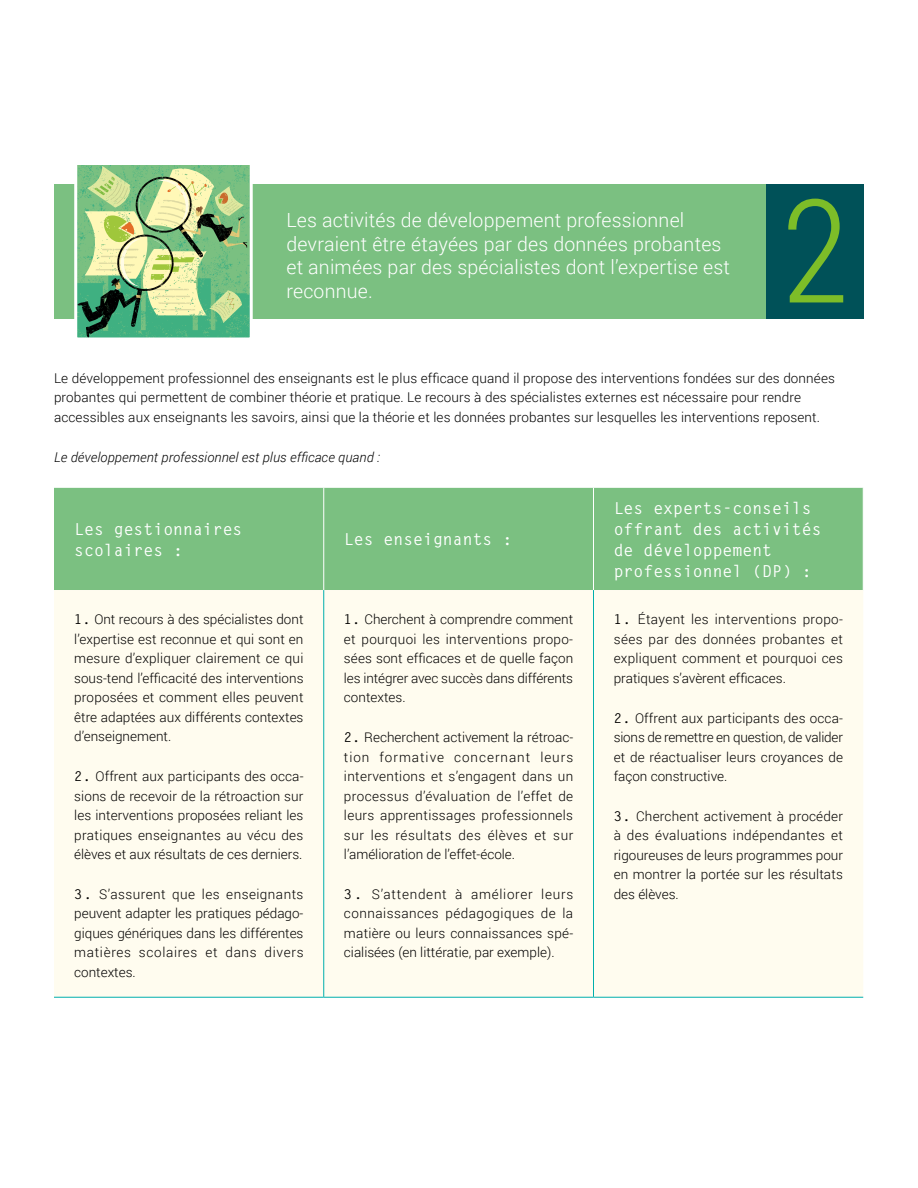
<style>
.page{position:relative;width:918px;height:1188px;background:#fff}
.page>*{position:absolute;margin:0;border:0;box-sizing:border-box;transform-origin:0 0}
.t1{font:300 144px "Roboto Condensed";color:#7dbd28}
.t2{font:300 19.5px/23.4px "Roboto";letter-spacing:.01em;color:#fff}
.t3{font:700 16.5px/21px "Letter Gothic Std";color:#fff}
.t4{font:300 13.5px/19.5px "Roboto";letter-spacing:.01em;color:#000;text-align:justify}
.t5{font:italic 300 13.5px "Roboto";letter-spacing:.01em;color:#000}
.s1{font-family:"Letter Gothic Std";font-weight:700}
</style>
<div class="page">
<div style="left:54px;top:184px;width:713px;height:135px;background:#7bc081"></div>
<svg style="left:78px;top:166px;width:171px;height:170px"></svg>
<div style="left:74px;top:162px;width:179px;height:178px;border:3px solid #fff"></div>
<div style="left:767px;top:184px;width:97px;height:135px;background:#005158"></div>
<div style="left:54px;top:488px;width:809px;height:102px;background:#7bc081"></div>
<div style="left:54px;top:590px;width:809px;height:407px;background:#fffcef"></div>
<hr style="left:323px;top:488px;width:1px;height:102px;background:#fff">
<hr style="left:593px;top:488px;width:1px;height:102px;background:#fff">
<hr style="left:323px;top:590px;width:1px;height:407px;background:#00afad">
<hr style="left:593px;top:590px;width:1px;height:407px;background:#00afad">
<hr style="left:54px;top:997px;width:270px;height:1px;background:#00afad">
<hr style="left:324px;top:997px;width:269px;height:1px;background:#00afad">
<hr style="left:594px;top:997px;width:269px;height:1px;background:#00afad">
<h2 class="t2" style="left:286px;top:208px;width:445px">Les activités de développement professionnel devraient être étayées par des données probantes et animées par des spécialistes dont l’expertise est reconnue.</h2>
<h1 class="t1" style="left:782px;top:152px;width:69px">2</h1>
<p class="t4" style="left:54px;top:368px;width:782px;text-align:left">Le développement professionnel des enseignants est le plus efficace quand il propose des interventions fondées sur des données probantes qui permettent de combiner théorie et pratique. Le recours à des spécialistes externes est nécessaire pour rendre accessibles aux enseignants les savoirs, ainsi que la théorie et les données probantes sur lesquelles les interventions reposent.</p>
<p class="t5" style="left:54px;top:447px;width:327px">Le développement professionnel est plus efficace quand :</p>
<p class="t3" style="left:74px;top:518px;width:170px">Les gestionnaires scolaires :</p>
<p class="t3" style="left:344px;top:529px;width:170px">Les enseignants :</p>
<p class="t4" style="left:74px;top:609px;width:231px"><span class="s1">1.</span> Ont recours à des spécialistes dont l’expertise est reconnue et qui sont en mesure d’expliquer clairement ce qui sous-tend l’efficacité des interventions proposées et comment elles peuvent être adaptées aux différents contextes d’enseignement.</p>
<p class="t4" style="left:74px;top:766px;width:231px"><span class="s1">2.</span> Offrent aux participants des occa&shy;sions de recevoir de la rétroaction sur les interventions proposées reliant les pratiques enseignantes au vécu des élèves et aux résultats de ces derniers.</p>
<p class="t4" style="left:74px;top:884px;width:231px"><span class="s1">3.</span> S’assurent que les enseignants peuvent adapter les pratiques pédago&shy;giques génériques dans les différentes matières scolaires et dans divers contextes.</p>
<p class="t4" style="left:344px;top:609px;width:231px"><span class="s1">1.</span> Cherchent à comprendre comment et pourquoi les interventions propo&shy;sées sont efficaces et de quelle façon les intégrer avec succès dans différents contextes.</p>
<p class="t4" style="left:344px;top:727px;width:231px"><span class="s1">2.</span> Recherchent activement la rétroac&shy;tion formative concernant leurs interventions et s’engagent dans un processus d’évaluation de l’effet de leurs apprentissages professionnels sur les résultats des élèves et sur l’amélioration de l’effet-école.</p>
<p class="t4" style="left:344px;top:884px;width:231px"><span class="s1">3.</span> S’attendent à améliorer leurs connaissances pédagogiques de la matière ou leurs connaissances spé&shy;cialisées (en littératie, par exemple).</p>
<p class="t3" style="left:614px;top:497px;width:209px">Les experts-conseils offrant des activités de développement professionnel (DP) :</p>
<p class="t4" style="left:614px;top:609px;width:231px"><span class="s1">1.</span> Étayent les interventions propo&shy;sées par des données probantes et expliquent comment et pourquoi ces pratiques s’avèrent efficaces.</p>
<p class="t4" style="left:614px;top:708px;width:231px"><span class="s1">2.</span> Offrent aux participants des occa&shy;sions de remettre en question, de valider et de réactualiser leurs croyances de façon constructive.</p>
<p class="t4" style="left:614px;top:806px;width:231px"><span class="s1">3.</span> Cherchent activement à procéder à des évaluations indépendantes et rigoureuses de leurs programmes pour en montrer la portée sur les résultats des élèves.</p>
</div>
